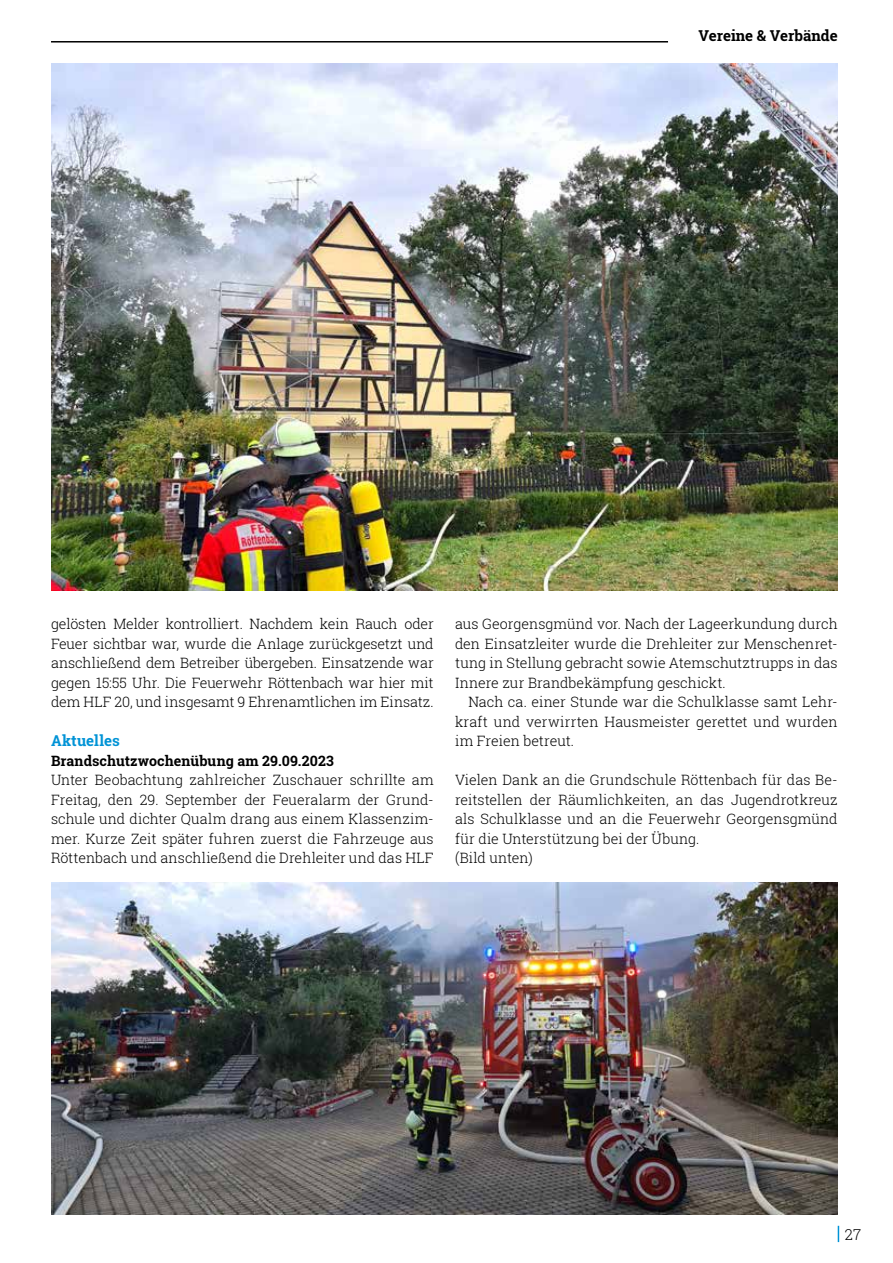
<style>
.page{position:relative;width:893px;height:1263px;background:#fff}
.page>*{position:absolute;margin:0;border:0;box-sizing:border-box;transform-origin:0 0}
.t1{font:700 15px "Roboto Slab";color:#000}
.t2{font:700 15px "Roboto Slab";letter-spacing:.005em;color:#0093d6}
.t3{font:300 15px "Roboto Slab";color:#000}
.t4{font:300 14.25px/19.5px "Roboto Slab";color:#000;text-align:justify}
.t5{font:700 14.25px "Roboto Slab";letter-spacing:.005em;color:#000}
</style>
<div class="page">
<svg style="left:838px;top:1226px;width:1px;height:16px"></svg>
<hr style="left:51px;top:41px;width:617px;height:2px;background:#000">
<img style="left:51px;top:64px;width:787px;height:526px">
<img style="left:51px;top:883px;width:787px;height:331px">
<p class="t1" style="left:698px;top:25px;width:141px">Vereine &amp; Verbände</p>
<p class="t4" style="left:51px;top:614px;width:384px">gelösten Melder kontrolliert. Nachdem kein Rauch oder Feuer sichtbar war, wurde die Anlage zurückgesetzt und anschließend dem Betreiber übergeben. Einsatzende war gegen 15:55 Uhr. Die Feuerwehr Röttenbach war hier mit dem HLF 20, und insgesamt 9 Ehrenamtlichen im Einsatz.</p>
<p class="t2" style="left:51px;top:731px;width:70px">Aktuelles</p>
<p class="t5" style="left:51px;top:751px;width:284px">Brandschutzwochenübung am 29.09.2023</p>
<p class="t4" style="left:51px;top:770px;width:384px">Unter Beobachtung zahlreicher Zuschauer schrillte am Freitag, den 29. September der Feueralarm der Grund&shy;schule und dichter Qualm drang aus einem Klassenzim&shy;mer. Kurze Zeit später fuhren zuerst die Fahrzeuge aus Röttenbach und anschließend die Drehleiter und das HLF</p>
<p class="t4" style="left:455px;top:614px;width:384px">aus Georgensgmünd vor. Nach der Lageerkundung durch den Einsatzleiter wurde die Drehleiter zur Menschenret&shy;tung in Stellung gebracht sowie Atemschutztrupps in das Innere zur Brandbekämpfung geschickt.</p>
<p class="t4" style="left:455px;top:692px;width:384px;text-indent:13px">Nach ca. einer Stunde war die Schulklasse samt Lehr&shy;kraft und verwirrten Hausmeister gerettet und wurden im Freien betreut.</p>
<p class="t4" style="left:455px;top:770px;width:384px;text-align:left">Vielen Dank an die Grundschule Röttenbach für das Be&shy;reitstellen der Räumlichkeiten, an das Jugendrotkreuz als Schulklasse und an die Feuerwehr Georgensgmünd für die Unterstützung bei der Übung.<br>(Bild unten)</p>
<p class="t3" style="left:845px;top:1224px;width:18px">27</p>
</div>
